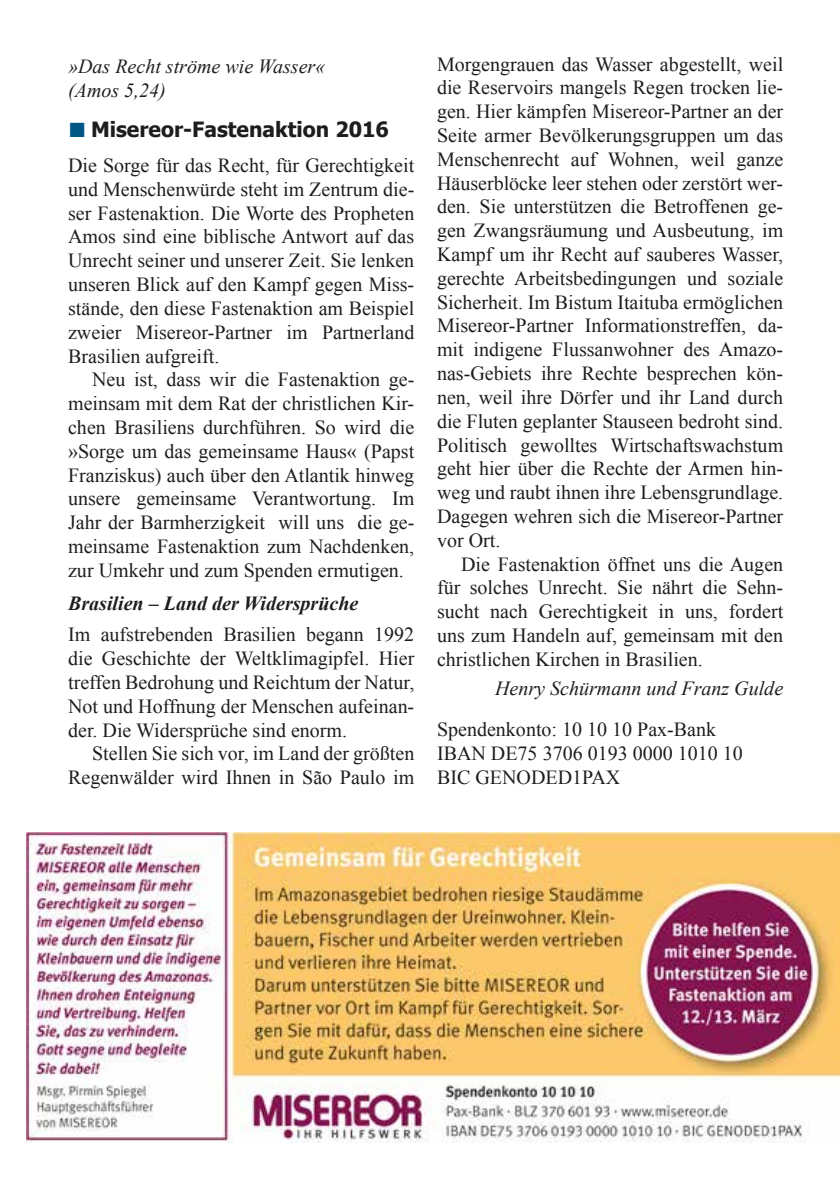
<style>
.page{position:relative;width:840px;height:1191px;background:#fff}
.page>*{position:absolute;margin:0;border:0;box-sizing:border-box;transform-origin:0 0}
.t1{font:700 21px "Tahoma";color:#1d1d1b}
.t2{font:20px/23.8px "Times New Roman";color:#1d1d1b;text-align:justify}
.t3{font:italic 20px/23.8px "Times New Roman";color:#1d1d1b}
.t4{font:italic 700 20px "Times New Roman";color:#1d1d1b}
.s1{font-family:"The Mix Expert";font-weight:400;color:#005684}
</style>
<div class="page">
<img style="left:27px;top:832px;width:812px;height:310px">
<p class="t3" style="left:68px;top:54px;width:259px">»Das Recht ströme wie Wasser« (Amos 5,24)</p>
<p class="t1" style="left:68px;top:114px;width:322px"><span class="s1">ó</span> Misereor-Fastenaktion 2016</p>
<p class="t2" style="left:68px;top:153px;width:347px">Die Sorge für das Recht, für Gerechtigkeit und Menschenwürde steht im Zentrum die&shy;ser Fastenaktion. Die Worte des Propheten Amos sind eine biblische Antwort auf das Unrecht seiner und unserer Zeit. Sie lenken unseren Blick auf den Kampf gegen Miss&shy;stände, den diese Fastenaktion am Beispiel zweier Misereor-Partner im Partnerland Brasilien aufgreift.</p>
<p class="t2" style="left:68px;top:367px;width:347px;text-indent:24px">Neu ist, dass wir die Fastenaktion ge&shy;meinsam mit dem Rat der christlichen Kir&shy;chen Brasiliens durchführen. So wird die »Sorge um das gemeinsame Haus« (Papst Franziskus) auch über den Atlantik hinweg unsere gemeinsame Verantwortung. Im Jahr der Barmherzigkeit will uns die ge&shy;meinsame Fastenaktion zum Nachdenken, zur Umkehr und zum Spenden ermutigen.</p>
<p class="t4" style="left:68px;top:589px;width:292px">Brasilien – Land der Widersprüche</p>
<p class="t2" style="left:68px;top:622px;width:347px">Im aufstrebenden Brasilien begann 1992 die Geschichte der Weltklimagipfel. Hier treffen Bedrohung und Reichtum der Natur, Not und Hoffnung der Menschen aufeinan&shy;der. Die Widersprüche sind enorm.</p>
<p class="t2" style="left:68px;top:741px;width:347px;text-align:right">Stellen Sie sich vor, im Land der größten<br>Regenwälder wird Ihnen in São Paulo im</p>
<p class="t2" style="left:437px;top:52px;width:347px">Morgengrauen das Wasser abgestellt, weil die Reservoirs mangels Regen trocken lie&shy;gen. Hier kämpfen Misereor-Partner an der Seite armer Bevölkerungsgruppen um das Menschenrecht auf Wohnen, weil ganze Häuserblöcke leer stehen oder zerstört wer&shy;den. Sie unterstützen die Betroffenen ge&shy;gen Zwangsräumung und Ausbeutung, im Kampf um ihr Recht auf sauberes Wasser, gerechte Arbeitsbedingungen und soziale Sicherheit. Im Bistum Itaituba ermöglichen Misereor-Partner Informationstreffen, da&shy;mit indigene Flussanwohner des Amazo&shy;nas-Gebiets ihre Rechte besprechen kön&shy;nen, weil ihre Dörfer und ihr Land durch die Fluten geplanter Stauseen bedroht sind.<br>Politisch gewolltes Wirtschaftswachstum geht hier über die Rechte der Armen hin&shy;weg und raubt ihnen ihre Lebensgrundlage.<br>Dagegen wehren sich die Misereor-Partner vor Ort.</p>
<p class="t2" style="left:437px;top:551px;width:347px;text-indent:24px">Die Fastenaktion öffnet uns die Augen für solches Unrecht. Sie nährt die Sehn&shy;sucht nach Gerechtigkeit in uns, fordert uns zum Handeln auf, gemeinsam mit den christlichen Kirchen in Brasilien.</p>
<p class="t3" style="left:495px;top:676px;width:289px">Henry Schürmann und Franz Gulde</p>
<p class="t2" style="left:437px;top:717px;width:307px;text-align:left">Spendenkonto: 10 10 10 Pax-Bank<br>IBAN DE75 3706 0193 0000 1010 10<br>BIC GENODED1PAX</p>
</div>
